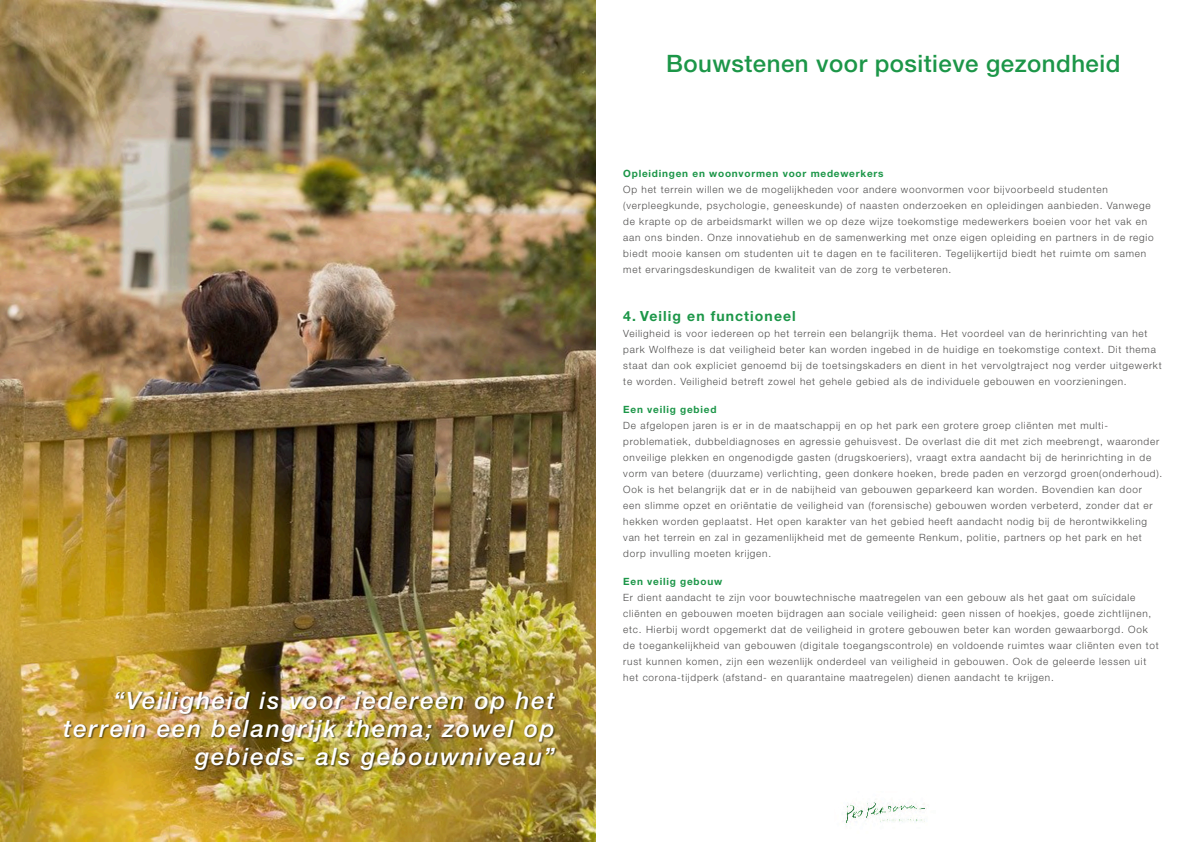
<style>
.page{position:relative;width:1191px;height:842px;background:#fff}
.page>*{position:absolute;margin:0;border:0;box-sizing:border-box;transform-origin:0 0}
.t1{font:italic 500 24px/28px "Helvetica Neue LT Std";letter-spacing:.075em;color:#fff;text-align:right}
.t2{font:500 24px "Helvetica Neue LT Std";letter-spacing:.02em;color:#1c9648}
.t3{font:700 14px "Helvetica Neue LT Std";letter-spacing:.075em;color:#1c9648}
.t4{font:300 10px/16px "Helvetica Neue LT Std";letter-spacing:.075em;color:#4d4c4b}
.t5{font:700 10px "Helvetica Neue LT Std";letter-spacing:.075em;color:#1c9648}
</style>
<div class="page">
<img style="left:845px;top:802px;width:82px;height:23px">
<img style="left:0;top:0;width:595px;height:842px">
<img style="left:64px;top:692px;width:493px;height:80px">
<h1 class="t1" style="left:64px;top:690px;width:493px">“Veiligheid is voor iedereen op het terrein een belangrijk thema; zowel op gebieds- als gebouwniveau”</h1>
<h1 class="t2" style="left:666px;top:54px;width:456px">Bouwstenen voor positieve gezondheid</h1>
<p class="t5" style="left:623px;top:170px;width:262px">Opleidingen en woonvormen voor medewerkers</p>
<p class="t4" style="left:623px;top:183px;width:532px">Op het terrein willen we de mogelijkheden voor andere woonvormen voor bijvoorbeeld studenten (verpleegkunde, psychologie, geneeskunde) of naasten onderzoeken en opleidingen aanbieden. Vanwege de krapte op de arbeidsmarkt willen we op deze wijze toekomstige medewerkers boeien voor het vak en aan ons binden. Onze innovatiehub en de samenwerking met onze eigen opleiding en partners in de regio biedt mooie kansen om studenten uit te dagen en te faciliteren. Tegelijkertijd biedt het ruimte om samen met ervaringsdeskundigen de kwaliteit van de zorg te verbeteren.</p>
<h2 class="t3" style="left:623px;top:311px;width:174px">4. Veilig en functioneel</h2>
<p class="t4" style="left:623px;top:327px;width:540px">Veiligheid is voor iedereen op het terrein een belangrijk thema. Het voordeel van de herinrichting van het park Wolfheze is dat veiligheid beter kan worden ingebed in de huidige en toekomstige context. Dit thema staat dan ook expliciet genoemd bij de toetsingskaders en dient in het vervolgtraject nog verder uitgewerkt te worden. Veiligheid betreft zowel het gehele gebied als de individuele gebouwen en voorzieningen.</p>
<p class="t5" style="left:623px;top:406px;width:95px">Een veilig gebied</p>
<p class="t4" style="left:623px;top:419px;width:540px">De afgelopen jaren is er in de maatschappij en op het park een grotere groep cliënten met multi&shy;problematiek, dubbeldiagnoses en agressie gehuisvest. De overlast die dit met zich meebrengt, waaronder onveilige plekken en ongenodigde gasten (drugskoeriers), vraagt extra aandacht bij de herinrichting in de vorm van betere (duurzame) verlichting, geen donkere hoeken, brede paden en verzorgd groen(onderhoud).<br>Ook is het belangrijk dat er in de nabijheid van gebouwen geparkeerd kan worden. Bovendien kan door<br>een slimme opzet en oriëntatie de veiligheid van (forensische) gebouwen worden verbeterd, zonder dat er hekken worden geplaatst. Het open karakter van het gebied heeft aandacht nodig bij de herontwikkeling van het terrein en zal in gezamenlijkheid met de gemeente Renkum, politie, partners op het park en het dorp invulling moeten krijgen.</p>
<p class="t5" style="left:623px;top:578px;width:100px">Een veilig gebouw</p>
<p class="t4" style="left:623px;top:591px;width:537px">Er dient aandacht te zijn voor bouwtechnische maatregelen van een gebouw als het gaat om suïcidale cliënten en gebouwen moeten bijdragen aan sociale veiligheid: geen nissen of hoekjes, goede zichtlijnen, etc. Hierbij wordt opgemerkt dat de veiligheid in grotere gebouwen beter kan worden gewaarborgd. Ook de toegankelijkheid van gebouwen (digitale toegangscontrole) en voldoende ruimtes waar cliënten even tot rust kunnen komen, zijn een wezenlijk onderdeel van veiligheid in gebouwen. Ook de geleerde lessen uit het corona-tijdperk (afstand- en quarantaine maatregelen) dienen aandacht te krijgen.</p>
</div>
